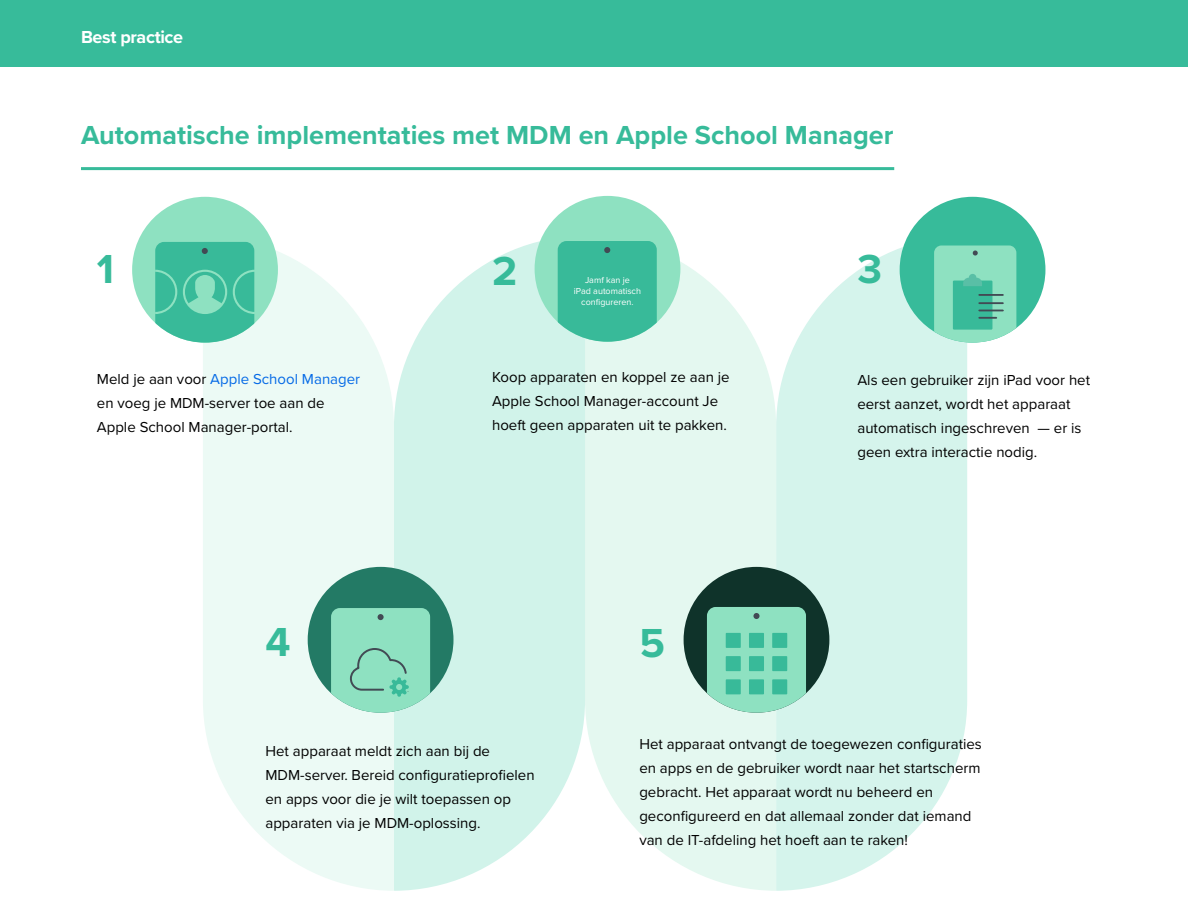
<style>
.page{position:relative;width:1188px;height:918px;background:#fff}
.page>*{position:absolute;margin:0;border:0;box-sizing:border-box;transform-origin:0 0}
.t1{font:700 42px "Proxima Nova";color:#37bb9a}
.t2{font:700 27px "Proxima Nova";color:#37bb9a}
.t3{font:700 18px "Proxima Nova";letter-spacing:-.02em;color:#fff}
.t4{font:15px/24px "Proxima Nova";color:#000}
.t5{font:9px/10.8px "Proxima Nova";color:#fff;text-align:center}
.s1{color:#056ae6}
</style>
<div class="page">
<svg style="left:585px;top:236px;width:191px;height:655px;background:#e7f8f2"></svg>
<svg style="left:394px;top:236px;width:191px;height:655px;background:#d7f4ec"></svg>
<div style="left:535px;top:196px;width:145px;height:146px;background:#8ee1c1;border-radius:50%"></div>
<svg style="left:558px;top:241px;width:99px;height:101px;background:#42bd9e"></svg>
<svg style="left:203px;top:237px;width:191px;height:654px;background:#eefaf6"></svg>
<svg style="left:776px;top:236px;width:191px;height:655px;background:#daf5ee"></svg>
<div style="left:0;top:0;width:1188px;height:66px;background:#37bb9a"></div>
<hr style="left:81px;top:167px;width:813px;height:3px;background:#37bb9a">
<div style="left:308px;top:567px;width:146px;height:146px;background:#237a65;border-radius:50%"></div>
<div style="left:900px;top:197px;width:145px;height:146px;background:#37bb9a;border-radius:50%"></div>
<div style="left:132px;top:197px;width:146px;height:146px;background:#8ee1c1;border-radius:50%"></div>
<svg style="left:155px;top:242px;width:100px;height:101px;background:#4fc3a4"></svg>
<svg style="left:934px;top:246px;width:82px;height:97px"></svg>
<svg style="left:331px;top:608px;width:99px;height:105px;background:#8edcbf"></svg>
<div style="left:684px;top:567px;width:145px;height:146px;background:#0f332a;border-radius:50%"></div>
<svg style="left:707px;top:607px;width:99px;height:106px;background:#92e1c3"></svg>
<div style="left:753px;top:613px;width:7px;height:6px;background:#424a54;border-radius:50%"></div>
<div style="left:726px;top:633px;width:15px;height:15px;background:#38ba99"></div>
<div style="left:749px;top:633px;width:15px;height:15px;background:#38ba99"></div>
<div style="left:772px;top:633px;width:15px;height:15px;background:#38ba99"></div>
<div style="left:726px;top:656px;width:15px;height:15px;background:#38ba99"></div>
<div style="left:749px;top:656px;width:15px;height:15px;background:#38ba99"></div>
<div style="left:772px;top:656px;width:15px;height:15px;background:#38ba99"></div>
<div style="left:726px;top:679px;width:15px;height:15px;background:#38ba99"></div>
<div style="left:749px;top:679px;width:15px;height:15px;background:#38ba99"></div>
<div style="left:772px;top:679px;width:15px;height:15px;background:#38ba99"></div>
<p class="t3" style="left:81px;top:23px;width:104px">Best practice</p>
<h2 class="t2" style="left:81px;top:115px;width:814px">Automatische implementaties met MDM en Apple School Manager</h2>
<h1 class="t1" style="left:97px;top:238px;width:19px">1</h1>
<p class="t4" style="left:97px;top:367px;width:265px">Meld je aan voor <span class="s1">Apple School Manager </span>en voeg je MDM-server toe aan de<br>Apple School Manager-portal.</p>
<h1 class="t1" style="left:492px;top:240px;width:27px">2</h1>
<p class="t5" style="left:574px;top:275px;width:69px">Jamf kan je<br>iPad automatisch configureren.</p>
<p class="t4" style="left:492px;top:365px;width:239px">Koop apparaten en koppel ze aan je<br>Apple School Manager-account Je hoeft geen apparaten uit te pakken.</p>
<h1 class="t1" style="left:265px;top:611px;width:27px">4</h1>
<h1 class="t1" style="left:639px;top:612px;width:27px">5</h1>
<h1 class="t1" style="left:857px;top:238px;width:26px">3</h1>
<p class="t4" style="left:857px;top:368px;width:234px">Als een gebruiker zijn iPad voor het eerst aanzet, wordt het apparaat automatisch ingeschreven — er is geen extra interactie nodig.</p>
<p class="t4" style="left:265px;top:738px;width:271px">Het apparaat meldt zich aan bij de MDM-server. Bereid configuratieprofielen en apps voor die je wilt toepassen op apparaten via je MDM-oplossing.</p>
<p class="t4" style="left:639px;top:731px;width:344px">Het apparaat ontvangt de toegewezen configuraties en apps en de gebruiker wordt naar het startscherm gebracht. Het apparaat wordt nu beheerd en geconfigureerd en dat allemaal zonder dat iemand van de IT-afdeling het hoeft aan te raken!</p>
</div>
